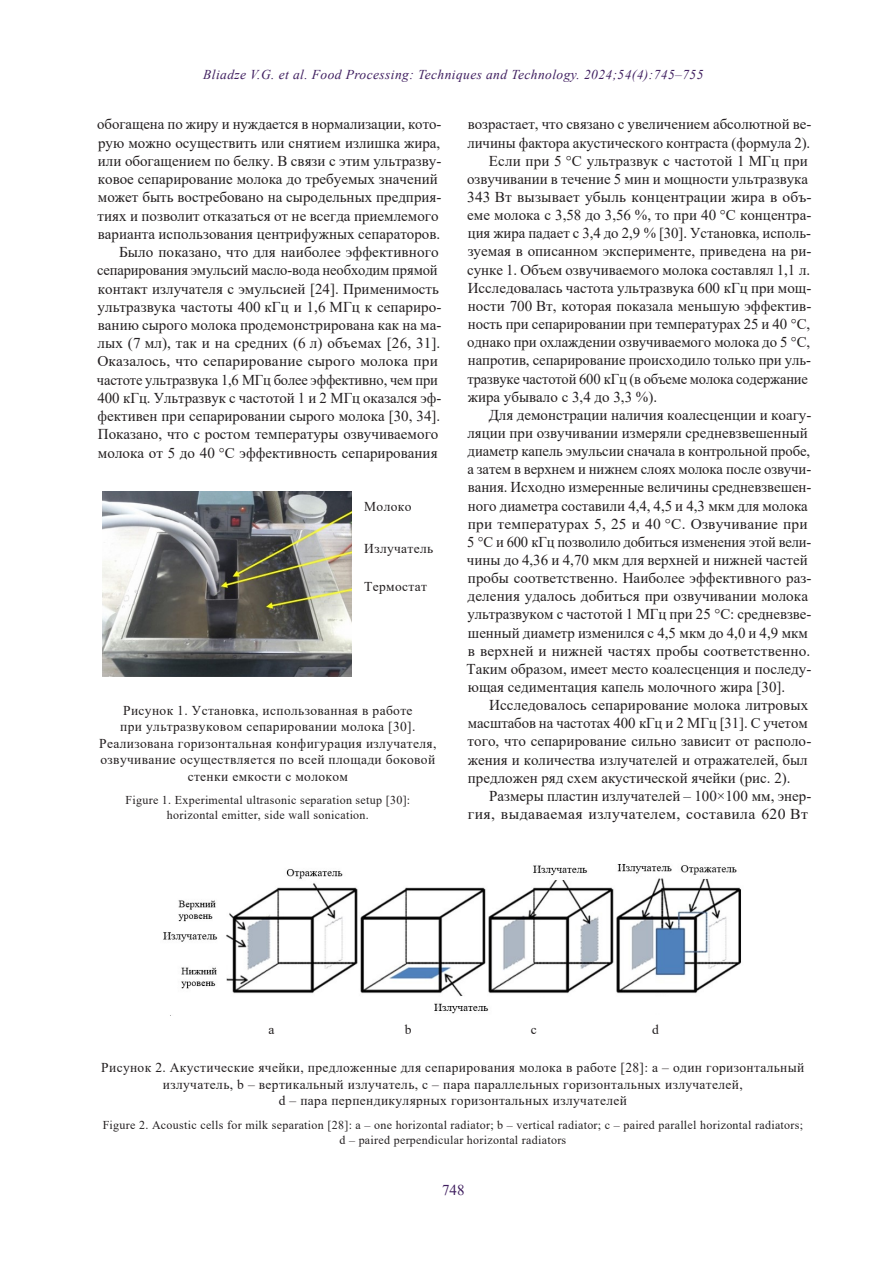
<style>
.page{position:relative;width:893px;height:1263px;background:#fff}
.page>*{position:absolute;margin:0;border:0;box-sizing:border-box;transform-origin:0 0}
.Текст-new{font:15px/18.1px "Times New Roman";color:#231f20}
.Текст-new-2{font:15px/18.1px "Times New Roman";letter-spacing:.02em;color:#231f20;text-align:right}
.t1{font:15px "Times New Roman";color:#3f1e5f}
.Под_рис{font:13.5px/16.5px "Times New Roman";letter-spacing:.025em;color:#231f20;text-align:center}
.t2{font:italic 13.5px "Times New Roman";letter-spacing:.03em;color:#3f1e5f}
.мини_под_рис{font:13.5px "Times New Roman";letter-spacing:.025em;color:#231f20}
.мини_под_рис-2{font:12px/15px "Times New Roman";letter-spacing:.025em;color:#231f20;text-align:center}
</style>
<div class="page">
<img style="left:102px;top:492px;width:250px;height:185px">
<img style="left:163px;top:864px;width:578px;height:150px">
<p class="t2" style="left:203px;top:65px;width:502px">Bliadze V.G. et al. Food Processing: Techniques and Technology. 2024;54(4):745–755</p>
<p class="Текст-new" style="left:97px;top:115px;width:346px">обогащена по жиру и нуждается в нормализации, кото&shy;рую можно осуществить или снятием излишка жира, или обогащением по белку. В связи с этим ультразву&shy;ковое сепарирование молока до требуемых значений может быть востребовано на сыродельных предприя&shy;тиях и позволит отказаться от не всегда приемлемого варианта использования центрифужных сепараторов.</p>
<p class="Текст-new" style="left:97px;top:242px;width:346px;text-indent:22px">Было показано, что для наиболее эффективного сепарирования эмульсий масло-вода необходим прямой контакт излучателя с эмульсией [24]. Применимость ультразвука частоты 400 кГц и 1,6 МГц к сепариро&shy;ванию сырого молока продемонстрирована как на ма&shy;лых (7 мл), так и на средних (6 л) объемах [26, 31].<br>Оказалось, что сепарирование сырого молока при частоте ультразвука 1,6 МГц более эффективно, чем при 400 кГц. Ультразвук с частотой 1 и 2 МГц оказался эф&shy;фективен при сепарировании сырого молока [30, 34].<br>Показано, что с ростом температуры озвучиваемого молока от 5 до 40 °C эффективность сепарирования</p>
<p class="Текст-new" style="left:467px;top:115px;width:346px">возрастает, что связано с увеличением абсолютной ве&shy;личины фактора акустического контраста (формула 2).</p>
<p class="Текст-new" style="left:467px;top:151px;width:346px;text-indent:22px">Если при 5 °C ультразвук с частотой 1 МГц при озвучивании в течение 5 мин и мощности ультразвука 343 Вт вызывает убыль концентрации жира в объ&shy;еме молока с 3,58 до 3,56 %, то при 40 °C концентра&shy;ция жира падает с 3,4 до 2,9 % [30]. Установка, исполь&shy;зуемая в описанном эксперименте, приведена на ри&shy;сунке 1. Объем озвучиваемого молока составлял 1,1 л.<br>Исследовалась частота ультразвука 600 кГц при мощ&shy;ности 700 Вт, которая показала меньшую эффектив&shy;ность при сепарировании при температурах 25 и 40 °C, однако при охлаждении озвучиваемого молока до 5 °C, напротив, сепарирование происходило только при уль&shy;тразвуке частотой 600 кГц (в объеме молока содержание жира убывало с 3,4 до 3,3 %).</p>
<p class="Текст-new" style="left:467px;top:405px;width:346px;text-indent:22px">Для демонстрации наличия коалесценции и коагу&shy;ляции при озвучивании измеряли средневзвешенный диаметр капель эмульсии сначала в контрольной пробе, а затем в верхнем и нижнем слоях молока после озвучи&shy;вания. Исходно измеренные величины средневзвешен&shy;ного диаметра составили 4,4, 4,5 и 4,3 мкм для молока при температурах 5, 25 и 40 °C. Озвучивание при 5 °C и 600 кГц позволило добиться изменения этой вели&shy;чины до 4,36 и 4,70 мкм для верхней и нижней частей пробы соответственно. Наиболее эффективного раз&shy;деления удалось добиться при озвучивании молока ультразвуком с частотой 1 МГц при 25 °C: средневзве&shy;шенный диаметр изменился с 4,5 мкм до 4,0 и 4,9 мкм в верхней и нижней частях пробы соответственно.<br>Таким образом, имеет место коалесценция и последу&shy;ющая седиментация капель молочного жира [30].</p>
<p class="Текст-new" style="left:468px;top:695px;width:345px;text-indent:21px">Исследовалось сепарирование молока литровых масштабов на частотах 400 кГц и 2 МГц [31]. С учетом того, что сепарирование сильно зависит от располо&shy;жения и количества излучателей и отражателей, был предложен ряд схем акустической ячейки (рис. 2).</p>
<p class="Текст-new-2" style="left:468px;top:786px;width:345px">Размеры пластин излучателей – 100×100 мм, энер&shy;гия, выдаваемая излучателем, составила 620 Вт</p>
<p class="мини_под_рис" style="left:364px;top:497px;width:49px">Молоко</p>
<p class="мини_под_рис" style="left:364px;top:539px;width:71px">Излучатель</p>
<p class="мини_под_рис" style="left:364px;top:577px;width:64px">Термостат</p>
<p class="Под_рис" style="left:99px;top:701px;width:339px">Рисунок 1. Установка, использованная в работе<br>при ультразвуковом сепарировании молока [30].<br>Реализована горизонтальная конфигурация излучателя, озвучивание осуществляется по всей площади боковой стенки емкости с молоком</p>
<p class="мини_под_рис-2" style="left:125px;top:792px;width:286px">Figure 1. Experimental ultrasonic separation setup [30]: horizontal emitter, side wall sonication.</p>
<p class="Под_рис" style="left:269px;top:1021px;width:7px">a</p>
<p class="Под_рис" style="left:405px;top:1021px;width:8px">b</p>
<p class="Под_рис" style="left:531px;top:1021px;width:7px">c</p>
<p class="Под_рис" style="left:652px;top:1021px;width:8px">d</p>
<p class="Под_рис" style="left:101px;top:1059px;width:705px">Рисунок 2. Акустические ячейки, предложенные для сепарирования молока в работе [28]: a – один горизонтальный излучатель, b – вертикальный излучатель, c – пара параллельных горизонтальных излучателей,<br>d – пара перпендикулярных горизонтальных излучателей</p>
<p class="мини_под_рис-2" style="left:103px;top:1117px;width:702px">Figure 2. Acoustic cells for milk separation [28]: a – one horizontal radiator; b – vertical radiator; c – paired parallel horizontal radiators; d – paired perpendicular horizontal radiators</p>
<p class="t1" style="left:442px;top:1179px;width:24px">748</p>
</div>
